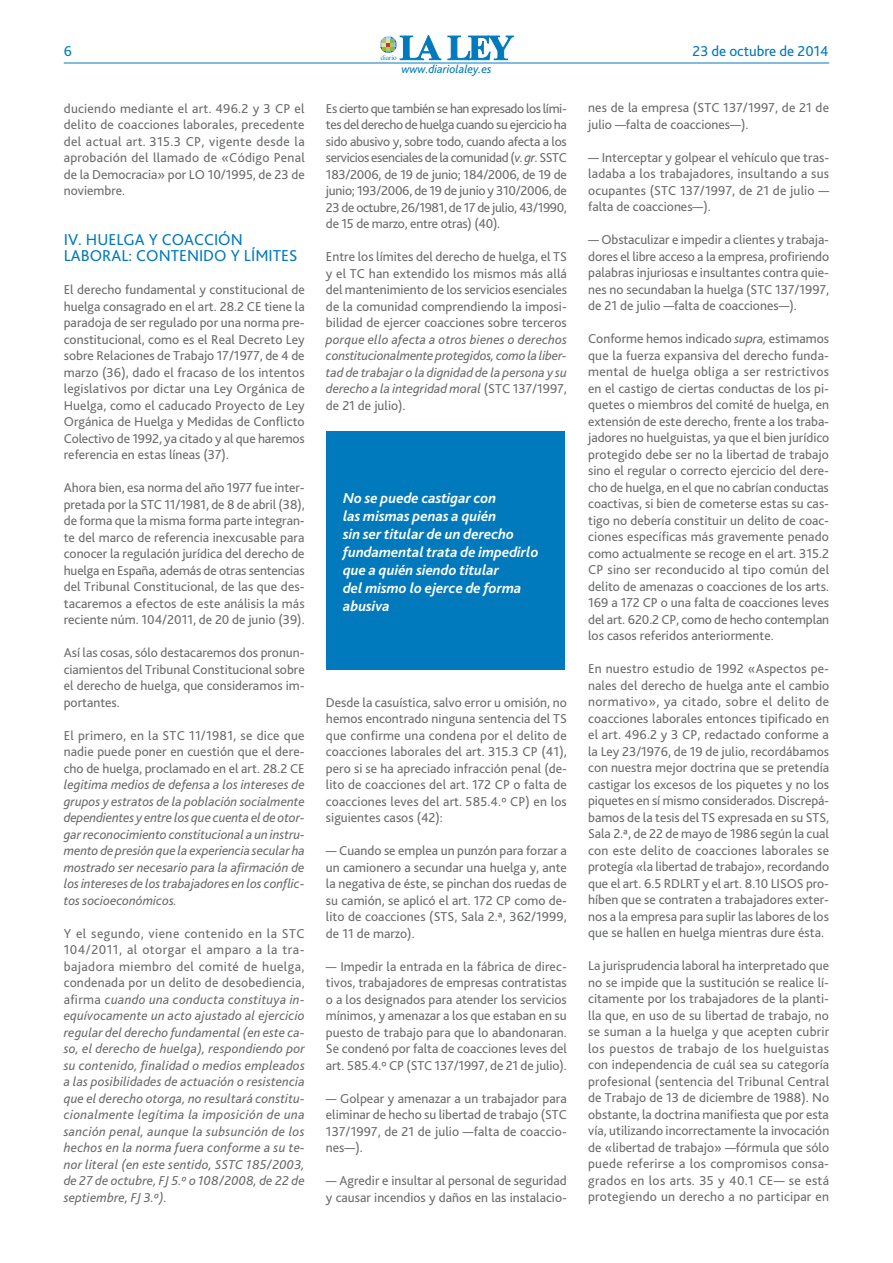
<style>
.page{position:relative;width:893px;height:1263px;background:#fff}
.page>*{position:absolute;margin:0;border:0;box-sizing:border-box;transform-origin:0 0}
.t1{font:16.5px "Bliss 2";letter-spacing:.075em;color:#007abc}
.t2{font:italic 700 15px/18px "Bliss 2";color:#fff}
.t3{font:15px "Bliss 2";color:#007abc}
.t4{font:13.5px/16.5px "Bliss 2";color:#6b6c6d;text-align:justify}
.t5{font:italic 13.5px/16.5px "Bliss 2";color:#6b6c6d;text-align:justify}
.t6{font:italic 12px "Bliss 2";color:#007abc}
.s1{font-style:normal}
.s2{font-style:italic}
</style>
<div class="page">
<hr style="left:64px;top:63px;width:765px;height:1px;background:#007abc">
<svg style="left:399px;top:35px;width:115px;height:26px"></svg>
<svg style="left:448px;top:36px;width:65px;height:24px"></svg>
<svg style="left:380px;top:35px;width:61px;height:25px"></svg>
<div style="left:326px;top:431px;width:238px;height:238px;background:#007abc"></div>
<p class="t3" style="left:64px;top:42px;width:10px">6</p>
<p class="t3" style="left:693px;top:42px;width:137px">23 de octubre de 2014</p>
<p class="t4" style="left:64px;top:100px;width:243px">duciendo mediante el art. 496.2 y 3 CP el delito de coacciones laborales, precedente del actual art. 315.3 CP, vigente desde la aprobación del llamado de «Código Penal de la Democracia» por LO 10/1995, de 23 de noviembre.</p>
<p class="t1" style="left:64px;top:229px;width:63px">IV. Huelga</p>
<p class="t1" style="left:149px;top:229px;width:24px">y coacci</p>
<p class="t1" style="left:218px;top:229px;width:26px">ón</p>
<p class="t1" style="left:64px;top:246px;width:145px">labo ral: co ntenido</p>
<p class="t1" style="left:231px;top:246px;width:68px">y límites</p>
<p class="t4" style="left:64px;top:281px;width:243px">El derecho fundamental y constitucional de huelga consagrado en el art. 28.2 CE tiene la paradoja de ser regulado por una norma pre&shy;constitucional, como es el Real Decreto Ley sobre Relaciones de Trabajo 17/1977, de 4 de marzo (36), dado el fracaso de los intentos legislativos por dictar una Ley Orgánica de H uelga, como el caducado Proyecto de Ley Orgánica de H uelga y Medidas de Conflicto Colectivo de 1992, ya citado y al que haremos referencia en estas líneas (37).</p>
<p class="t4" style="left:64px;top:479px;width:242px">Ahora bien, esa norma del año 1977 fue inter&shy;pretada por la STC 11/1981, de 8 de abril (38), de forma que la misma forma parte integran&shy;te del marco de referencia inexcusable para conocer la regulación jurídica del derecho de huelga en España, además de otras sentencias del Tribunal Constitucional, de las que des&shy;tacaremos a efectos de este análisis la más reciente núm. 104/2011, de 20 de junio (39).</p>
<p class="t4" style="left:64px;top:644px;width:243px">Así las cosas, sólo destacaremos dos pronun&shy;ciamientos del Tribunal Constitucional sobre el derecho de huelga, que consideramos im&shy;portantes.</p>
<p class="t4" style="left:64px;top:727px;width:242px">El primero, en la STC 11/1981, se dice que nadie puede poner en cuestión que el dere&shy;cho de huelga, proclamado en el art. 28.2 CE</p>
<p class="t5" style="left:64px;top:776px;width:243px">legitima medios de defensa a los intereses de grupos y estratos de la población socialmente dependientes y entre los que cuenta el de otor&shy;gar reconocimiento constitucional a un instru&shy;mento de presión que la experiencia secular ha mostrado ser necesario para la afirmación de los intereses de los trabajadores en los conflic&shy;tos socioeconómicos.</p>
<p class="t5" style="left:64px;top:925px;width:243px"><span class="s1">Y el segundo, viene contenido en la STC 104/2011, al otorgar el amparo a la tra&shy;bajadora miembro del comité de huelga, condenada por un delito de desobediencia, afirma</span> cuando una conducta constituya in&shy;equívocamente un acto ajustado al ejercicio regular del derecho fundamental (en este ca&shy;so, el derecho de huelga), respondiendo por su contenido, finalidad o medios empleados a las posibilidades de actuación o resistencia que el derecho otorga, no resultará constitu&shy;cionalmente legítima la imposición de una sanción penal, aunque la subsunción de los hechos en la norma fuera conforme a su te&shy;nor literal (en este sentido, SSTC 185/2003, de 27 de octubre, FJ 5.º o 108/2008, de 22 de septiembre, FJ 3.º).</p>
<p class="t6" style="left:401px;top:62px;width:91px">www.diariolaley.es</p>
<p class="t4" style="left:326px;top:100px;width:242px">Es cierto que también se han expresado los lími&shy;tes del derecho de huelga cuando su ejercicio ha sido abusivo y, sobre todo, cuando afecta a los servicios esenciales de la comunidad (<span class="s2">v. gr.</span> SSTC 183/2006, de 19 de junio; 184/2006, de 19 de junio; 193/2006, de 19 de junio y 310/2006, de 23 de octubre, 26/1981, de 17 de julio, 43/1990, de 15 de marzo, entre otras) (40).</p>
<p class="t4" style="left:326px;top:248px;width:243px;text-align:left">Entre los límites del derecho de huelga, el TS y el TC han extendido los mismos más allá del mantenimiento de los servicios esenciales de la comunidad comprendiendo la imposi&shy;bilidad de ejercer coacciones sobre terceros</p>
<p class="t5" style="left:326px;top:330px;width:243px">porque ello afecta a otros bienes o derechos constitucionalmente protegidos, como la liber&shy;tad de trabajar o la dignidad de la persona y su derecho a la integridad moral <span class="s1">(STC 137/1997, de 21 de julio).</span></p>
<p class="t2" style="left:343px;top:489px;width:197px">No se puede castigar con<br>las mismas penas a quién<br>sin ser titular de un derecho fundamental trata de impedirlo que a quién siendo titular<br>del mismo lo ejerce de forma abusiva</p>
<p class="t4" style="left:326px;top:693px;width:242px;text-align:left">Desde la casuística, salvo error u omisión, no hemos encontrado ninguna sentencia del TS que confirme una condena por el delito de coacciones laborales del art. 315.3 CP (41), pero si se ha apreciado infracción penal (de&shy;lito de coacciones del art. 172 CP o falta de coacciones leves del art. 585.4.º CP) en los siguientes casos (42):</p>
<p class="t4" style="left:326px;top:842px;width:242px">— Cuando se emplea un punzón para forzar a un camionero a secundar una huelga y, ante la negativa de éste, se pinchan dos ruedas de su camión, se aplicó el art. 172 CP como de&shy;lito de coacciones (STS, Sala 2.ª, 362/1999, de 11 de marzo).</p>
<p class="t4" style="left:326px;top:957px;width:242px">— Impedir la entrada en la fábrica de direc&shy;tivos, trabajadores de empresas contratistas o a los designados para atender los servicios mínimos, y amenazar a los que estaban en su puesto de trabajo para que lo abandonaran.<br>Se condenó por falta de coacciones leves del art. 585.4.º CP (STC 137/1997, de 21 de julio).</p>
<p class="t4" style="left:326px;top:1089px;width:242px">— Golpear y amenazar a un trabajador para eliminar de hecho su libertad de trabajo (STC 137/1997, de 21 de julio —falta de coaccio&shy;nes—).</p>
<p class="t4" style="left:326px;top:1172px;width:242px">— Agredir e insultar al personal de seguridad y causar incendios y daños en las instalacio-</p>
<p class="t4" style="left:588px;top:99px;width:242px">nes de la empresa (STC 137/1997, de 21 de julio —falta de coacciones—).</p>
<p class="t4" style="left:588px;top:149px;width:242px">— Interceptar y golpear el vehículo que tras&shy;ladaba a los trabajadores, insultando a sus ocupantes (STC 137/1997, de 21 de julio — falta de coacciones—).</p>
<p class="t4" style="left:588px;top:231px;width:242px">— Obstaculizar e impedir a clientes y trabaja&shy;dores el libre acceso a la empresa, profiriendo palabras injuriosas e insultantes contra quie&shy;nes no secundaban la huelga (STC 137/1997, de 21 de julio —falta de coacciones—).</p>
<p class="t4" style="left:588px;top:330px;width:243px">Conforme hemos indicado <span class="s2">supra,</span> estimamos que la fuerza expansiva del derecho funda&shy;mental de huelga obliga a ser restrictivos en el castigo de ciertas conductas de los pi&shy;quetes o miembros del comité de huelga, en extensión de este derecho, frente a los traba&shy;jadores no huelguistas, ya que el bien jurídico protegido debe ser no la libertad de trabajo sino el regular o correcto ejercicio del dere&shy;cho de huelga, en el que no cabrían conductas coactivas, si bien de cometerse estas su cas&shy;tigo no debería constituir un delito de coac&shy;ciones específicas más gravemente penado como actualmente se recoge en el art. 315.2<br>CP sino ser reconducido al tipo común del delito de amenazas o coacciones de los arts.<br>169 a 172 CP o una falta de coacciones leves del art. 620.2 CP, como de hecho contemplan los casos referidos anteriormente.</p>
<p class="t4" style="left:588px;top:660px;width:243px">En nuestro estudio de 1992 «Aspectos pe&shy;nales del derecho de huelga ante el cambio normativo», ya citado, sobre el delito de coacciones laborales entonces tipificado en el art. 496.2 y 3 CP, redactado conforme a la Ley 23/1976, de 19 de julio, recordábamos con nuestra mejor doctrina que se pretendía castigar los excesos de los piquetes y no los piquetes en sí mismo considerados. Discrepá&shy;bamos de la tesis del TS expresada en su STS, Sala 2.ª, de 22 de mayo de 1986 según la cual con este delito de coacciones laborales se protegía «la libertad de trabajo», recordando que el art. 6.5 RDLRT y el art. 8.10 LISOS pro&shy;híben que se contraten a trabajadores exter&shy;nos a la empresa para suplir las labores de los que se hallen en huelga mientras dure ésta.</p>
<p class="t4" style="left:588px;top:957px;width:243px">La jurisprudencia laboral ha interpretado que no se impide que la sustitución se realice lí&shy;citamente por los trabajadores de la planti&shy;lla que, en uso de su libertad de trabajo, no se suman a la huelga y que acepten cubrir los puestos de trabajo de los huelguistas con independencia de cuál sea su categoría profesional (sentencia del Tribunal Central de Trabajo de 13 de diciembre de 1988). No obstante, la doctrina manifiesta que por esta vía, utilizando incorrectamente la invocación de «libertad de trabajo» —fórmula que sólo puede referirse a los compromisos consa&shy;grados en los arts. 35 y 40.1 CE— se está protegiendo un derecho a no participar en</p>
</div>
